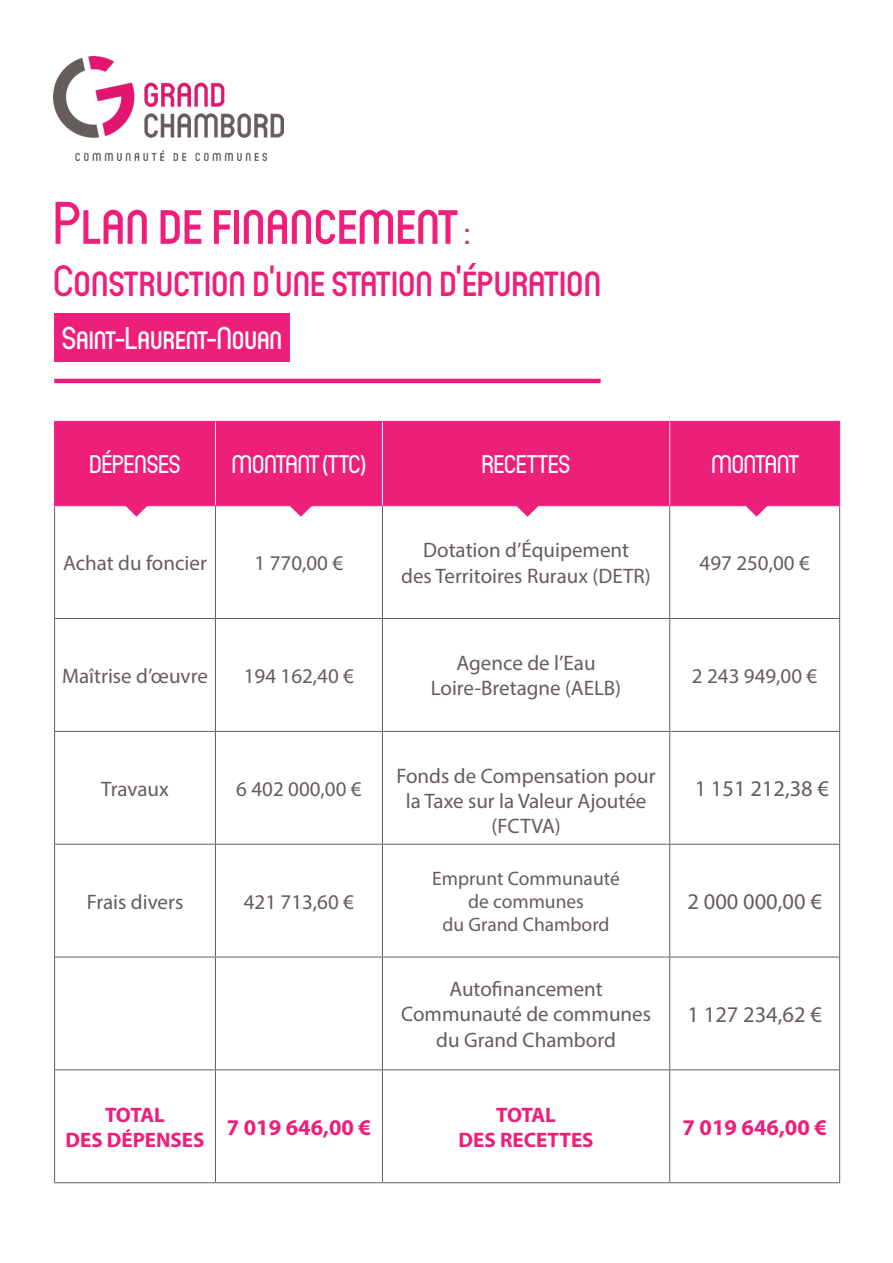
<style>
.page{position:relative;width:893px;height:1263px;background:#fff}
.page>*{position:absolute;margin:0;border:0;box-sizing:border-box;transform-origin:0 0}
.t1{font:500 60px "Circula";color:#ee1e7b}
.t2{font:500 43.5px "Circula";color:#ee1e7b}
.t3{font:500 31.5px "Circula";color:#fff}
.t4{font:500 25.5px "Circula";letter-spacing:-.02em;color:#fff}
.t5{font:500 25.5px "Circula";color:#fff}
.t6{font:22.5px "Myriad Pro";color:#655d5b}
.t7{font:700 22.5px "Myriad Pro";color:#ee1e7b}
.t8{font:21px/25.2px "Myriad Pro";color:#655d5b;text-align:center}
.t9{font:700 21px "Myriad Pro";color:#ee1e7b}
.t10{font:19.5px "Myriad Pro";color:#655d5b}
.s1{font-size:39px}
</style>
<div class="page">
<hr style="left:54px;top:379px;width:547px;height:4px;background:#ee1e7b">
<div style="left:55px;top:422px;width:784px;height:83px;background:#ee1e7b"></div>
<hr style="left:54px;top:506px;width:1px;height:112px;background:#655d5b">
<hr style="left:215px;top:506px;width:1px;height:112px;background:#655d5b">
<hr style="left:382px;top:506px;width:1px;height:112px;background:#655d5b">
<hr style="left:669px;top:506px;width:1px;height:112px;background:#655d5b">
<hr style="left:839px;top:506px;width:1px;height:112px;background:#655d5b">
<hr style="left:54px;top:618px;width:161px;height:1px;background:#655d5b">
<hr style="left:54px;top:619px;width:1px;height:112px;background:#655d5b">
<hr style="left:215px;top:618px;width:167px;height:1px;background:#655d5b">
<hr style="left:215px;top:619px;width:1px;height:112px;background:#655d5b">
<hr style="left:382px;top:618px;width:288px;height:1px;background:#655d5b">
<hr style="left:382px;top:619px;width:1px;height:112px;background:#655d5b">
<hr style="left:670px;top:618px;width:170px;height:1px;background:#655d5b">
<hr style="left:669px;top:619px;width:1px;height:112px;background:#655d5b">
<hr style="left:839px;top:619px;width:1px;height:112px;background:#655d5b">
<hr style="left:54px;top:731px;width:161px;height:1px;background:#655d5b">
<hr style="left:54px;top:732px;width:1px;height:112px;background:#655d5b">
<hr style="left:215px;top:731px;width:167px;height:1px;background:#655d5b">
<hr style="left:215px;top:732px;width:1px;height:112px;background:#655d5b">
<hr style="left:382px;top:731px;width:288px;height:1px;background:#655d5b">
<hr style="left:382px;top:732px;width:1px;height:112px;background:#655d5b">
<hr style="left:670px;top:731px;width:170px;height:1px;background:#655d5b">
<hr style="left:669px;top:732px;width:1px;height:112px;background:#655d5b">
<hr style="left:839px;top:732px;width:1px;height:112px;background:#655d5b">
<hr style="left:54px;top:844px;width:161px;height:1px;background:#655d5b">
<hr style="left:54px;top:844px;width:1px;height:113px;background:#655d5b">
<hr style="left:215px;top:844px;width:167px;height:1px;background:#655d5b">
<hr style="left:215px;top:844px;width:1px;height:113px;background:#655d5b">
<hr style="left:382px;top:844px;width:288px;height:1px;background:#655d5b">
<hr style="left:382px;top:844px;width:1px;height:113px;background:#655d5b">
<hr style="left:670px;top:844px;width:170px;height:1px;background:#655d5b">
<hr style="left:669px;top:844px;width:1px;height:113px;background:#655d5b">
<hr style="left:839px;top:844px;width:1px;height:113px;background:#655d5b">
<hr style="left:54px;top:957px;width:161px;height:1px;background:#655d5b">
<hr style="left:54px;top:957px;width:1px;height:112px;background:#655d5b">
<hr style="left:215px;top:957px;width:167px;height:1px;background:#655d5b">
<hr style="left:215px;top:957px;width:1px;height:112px;background:#655d5b">
<hr style="left:382px;top:957px;width:288px;height:1px;background:#655d5b">
<hr style="left:382px;top:957px;width:1px;height:112px;background:#655d5b">
<hr style="left:670px;top:957px;width:170px;height:1px;background:#655d5b">
<hr style="left:669px;top:957px;width:1px;height:112px;background:#655d5b">
<hr style="left:839px;top:957px;width:1px;height:112px;background:#655d5b">
<hr style="left:54px;top:1069px;width:161px;height:1px;background:#655d5b">
<hr style="left:54px;top:1070px;width:1px;height:112px;background:#655d5b">
<hr style="left:215px;top:1069px;width:167px;height:1px;background:#655d5b">
<hr style="left:215px;top:1070px;width:1px;height:112px;background:#655d5b">
<hr style="left:382px;top:1069px;width:288px;height:1px;background:#655d5b">
<hr style="left:382px;top:1070px;width:1px;height:112px;background:#655d5b">
<hr style="left:670px;top:1069px;width:170px;height:1px;background:#655d5b">
<hr style="left:669px;top:1070px;width:1px;height:112px;background:#655d5b">
<hr style="left:839px;top:1070px;width:1px;height:112px;background:#655d5b">
<hr style="left:54px;top:1182px;width:161px;height:1px;background:#655d5b">
<hr style="left:215px;top:1182px;width:167px;height:1px;background:#655d5b">
<hr style="left:382px;top:1182px;width:288px;height:1px;background:#655d5b">
<hr style="left:670px;top:1182px;width:170px;height:1px;background:#655d5b">
<hr style="left:215px;top:422px;width:1px;height:83px;background:#fff">
<hr style="left:54px;top:421px;width:161px;height:1px;background:#ee1e7b">
<hr style="left:54px;top:422px;width:1px;height:83px;background:#ee1e7b">
<hr style="left:54px;top:505px;width:161px;height:1px;background:#ee1e7b">
<hr style="left:215px;top:421px;width:167px;height:1px;background:#ee1e7b">
<hr style="left:215px;top:505px;width:167px;height:1px;background:#ee1e7b">
<hr style="left:382px;top:421px;width:288px;height:1px;background:#ee1e7b">
<hr style="left:382px;top:505px;width:288px;height:1px;background:#ee1e7b">
<hr style="left:382px;top:422px;width:1px;height:83px;background:#fff">
<hr style="left:669px;top:422px;width:1px;height:83px;background:#fff">
<hr style="left:670px;top:421px;width:170px;height:1px;background:#ee1e7b">
<hr style="left:670px;top:505px;width:170px;height:1px;background:#ee1e7b">
<hr style="left:839px;top:422px;width:1px;height:83px;background:#ee1e7b">
<img style="left:53px;top:56px;width:231px;height:105px">
<svg style="left:125px;top:506px;width:23px;height:11px"></svg>
<svg style="left:289px;top:506px;width:23px;height:11px"></svg>
<svg style="left:516px;top:506px;width:23px;height:11px"></svg>
<svg style="left:745px;top:506px;width:23px;height:11px"></svg>
<div style="left:54px;top:313px;width:236px;height:48px;background:#ee1e7b"></div>
<p class="t1" style="left:53px;top:187px;width:418px">Plan de financement <span class="s1">:</span></p>
<p class="t2" style="left:53px;top:255px;width:549px">Construction d’une station d’épuration</p>
<p class="t3" style="left:62px;top:319px;width:222px">Saint-Laurent-Nouan</p>
<p class="t5" style="left:89px;top:449px;width:93px">DÉPENSES</p>
<p class="t4" style="left:232px;top:449px;width:135px">MONTANT (TTC)</p>
<p class="t5" style="left:482px;top:449px;width:90px">RECETTES</p>
<p class="t4" style="left:711px;top:449px;width:89px">MONTANT</p>
<p class="t8" style="left:63px;top:550px;width:145px">Achat du foncier</p>
<p class="t8" style="left:255px;top:550px;width:90px">1 770,00 €</p>
<p class="t8" style="left:423px;top:537px;width:207px">Dotation d’Équipement</p>
<p class="t8" style="left:401px;top:563px;width:251px">des Territoires Ruraux (DETR)</p>
<p class="t8" style="left:700px;top:550px;width:112px">497 250,00 €</p>
<p class="t8" style="left:62px;top:663px;width:147px">Maîtrise d’œuvre</p>
<p class="t8" style="left:244px;top:663px;width:112px">194 162,40 €</p>
<p class="t8" style="left:457px;top:650px;width:141px">Agence de l’Eau</p>
<p class="t8" style="left:431px;top:675px;width:192px">Loire-Bretagne (AELB)</p>
<p class="t8" style="left:692px;top:663px;width:127px">2 243 949,00 €</p>
<p class="t8" style="left:101px;top:776px;width:69px">Travaux</p>
<p class="t8" style="left:236px;top:776px;width:127px">6 402 000,00 €</p>
<p class="t8" style="left:397px;top:763px;width:261px">Fonds de Compensation pour la Taxe sur la Valeur Ajoutée (FCTVA)</p>
<p class="t6" style="left:695px;top:775px;width:136px">1 151 212,38 €</p>
<p class="t8" style="left:87px;top:888px;width:98px">Frais divers</p>
<p class="t8" style="left:244px;top:888px;width:112px">421 713,60 €</p>
<p class="t10" style="left:432px;top:866px;width:189px">Emprunt Communauté</p>
<p class="t10" style="left:468px;top:889px;width:117px">de communes</p>
<p class="t10" style="left:443px;top:913px;width:168px">du Grand Chambord</p>
<p class="t6" style="left:687px;top:888px;width:136px">2 000 000,00 €</p>
<p class="t8" style="left:449px;top:976px;width:155px">Autofinancement</p>
<p class="t8" style="left:401px;top:1001px;width:251px">Communauté de communes du Grand Chambord</p>
<p class="t6" style="left:687px;top:1000px;width:136px">1 127 234,62 €</p>
<p class="t9" style="left:105px;top:1101px;width:61px">TOTAL</p>
<p class="t9" style="left:65px;top:1126px;width:141px">DES DÉPENSES</p>
<p class="t7" style="left:227px;top:1112px;width:146px">7 019 646,00 €</p>
<p class="t9" style="left:496px;top:1101px;width:61px">TOTAL</p>
<p class="t9" style="left:459px;top:1126px;width:136px">DES RECETTES</p>
<p class="t7" style="left:682px;top:1112px;width:146px">7 019 646,00 €</p>
</div>
